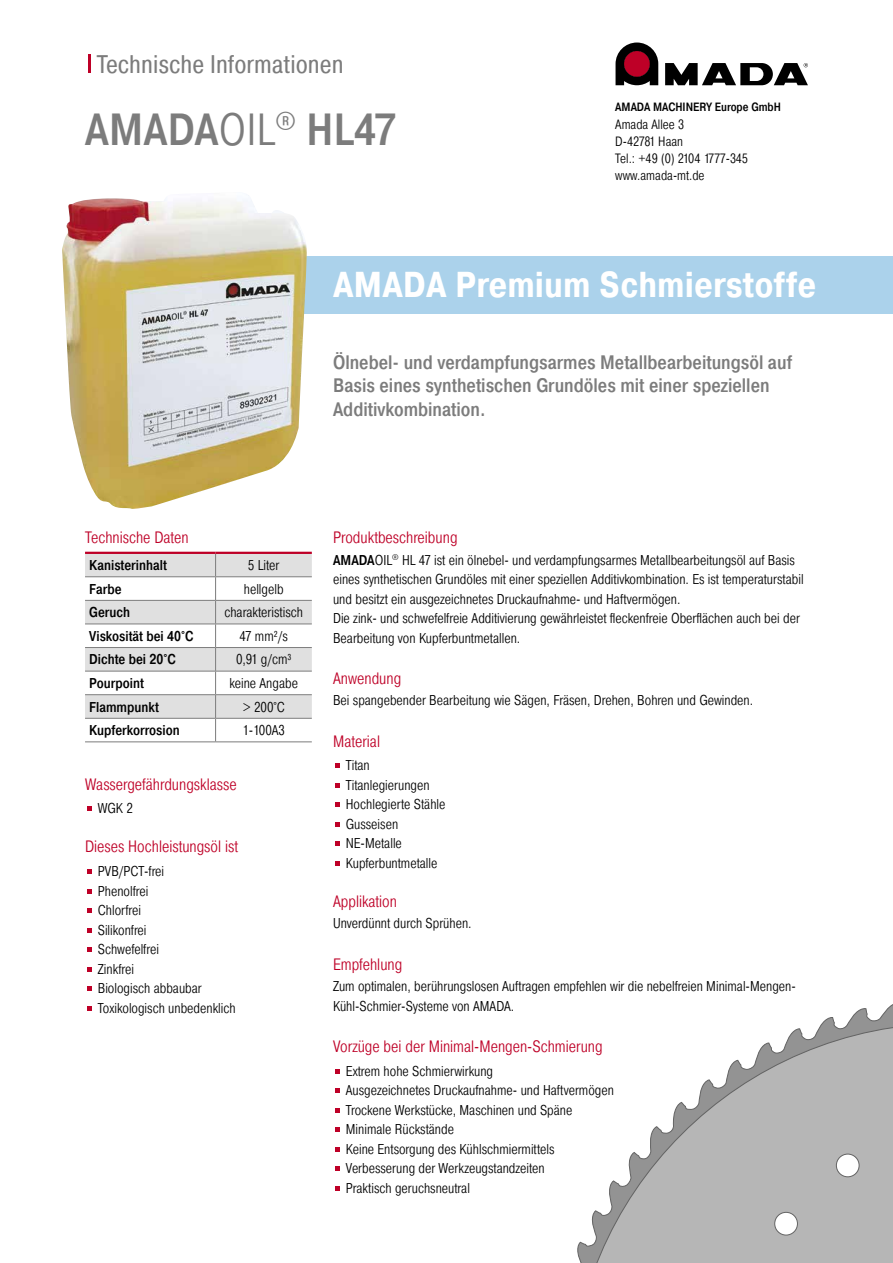
<style>
.page{position:relative;width:893px;height:1263px;background:#fff}
.page>*{position:absolute;margin:0;border:0;box-sizing:border-box;transform-origin:0 0}
.t1{font:500 45px "Pragmatica Cond";letter-spacing:.01em;color:#7c7c7c}
.t2{font:700 36px "Pragmatica Cond";color:#fff}
.t3{font:25.5px "Pragmatica Cond";color:#7c7c7c}
.t4{font:500 19.5px/23.4px "Pragmatica Cond";color:#7c7c7c}
.t5{font:300 16.5px "Pragmatica Cond";color:#be0027}
.t6{font:300 14.25px/19.5px "Pragmatica Cond";color:#000}
.t7{font:500 14.25px "Pragmatica Cond";color:#000}
.t8{font:300 13.5px/17.2px "Pragmatica Cond";color:#000}
.t9{font:500 12px "Pragmatica Cond";color:#000}
.s1{font-weight:300}
.s2{font-weight:500}
</style>
<div class="page">
<div style="left:285px;top:256px;width:608px;height:58px;background:#abd2eb"></div>
<svg style="left:822px;top:1004px;width:71px;height:19px"></svg>
<svg style="left:577px;top:1023px;width:316px;height:240px;fill:#b6b6b6"></svg>
<div style="left:775px;top:1212px;width:22px;height:23px;background:#fff;border-radius:50%"></div>
<div style="left:774px;top:1212px;width:24px;height:23px;border:1px solid #636363;border-radius:50%"></div>
<div style="left:836px;top:1154px;width:23px;height:23px;background:#fff;border-radius:50%"></div>
<div style="left:836px;top:1154px;width:23px;height:23px;border:1px solid #636363;border-radius:50%"></div>
<hr style="left:88px;top:54px;width:3px;height:19px;background:#be0027">
<svg style="left:87px;top:806px;width:4px;height:5px"></svg>
<svg style="left:87px;top:869px;width:4px;height:5px"></svg>
<svg style="left:87px;top:889px;width:4px;height:4px"></svg>
<svg style="left:87px;top:908px;width:4px;height:5px"></svg>
<svg style="left:87px;top:928px;width:4px;height:4px"></svg>
<svg style="left:87px;top:947px;width:4px;height:5px"></svg>
<svg style="left:87px;top:967px;width:4px;height:4px"></svg>
<svg style="left:87px;top:986px;width:4px;height:5px"></svg>
<svg style="left:87px;top:1006px;width:4px;height:4px"></svg>
<hr style="left:85px;top:552px;width:131px;height:2px;background:#be0027">
<hr style="left:216px;top:552px;width:96px;height:2px;background:#be0027">
<svg style="left:85px;top:553px;width:227px;height:188px"></svg>
<hr style="left:85px;top:741px;width:131px;height:1px;background:#7c7c7c">
<hr style="left:216px;top:741px;width:96px;height:1px;background:#7c7c7c">
<hr style="left:85px;top:576px;width:131px;height:1px;background:#7c7c7c">
<hr style="left:216px;top:576px;width:96px;height:1px;background:#7c7c7c">
<hr style="left:85px;top:600px;width:131px;height:1px;background:#7c7c7c">
<hr style="left:216px;top:600px;width:96px;height:1px;background:#7c7c7c">
<svg style="left:335px;top:763px;width:5px;height:5px"></svg>
<svg style="left:335px;top:783px;width:5px;height:5px"></svg>
<svg style="left:335px;top:802px;width:5px;height:5px"></svg>
<svg style="left:335px;top:822px;width:5px;height:5px"></svg>
<svg style="left:335px;top:841px;width:5px;height:5px"></svg>
<svg style="left:335px;top:861px;width:5px;height:5px"></svg>
<svg style="left:335px;top:1069px;width:5px;height:4px"></svg>
<svg style="left:335px;top:1088px;width:5px;height:5px"></svg>
<svg style="left:335px;top:1108px;width:5px;height:4px"></svg>
<svg style="left:335px;top:1127px;width:5px;height:5px"></svg>
<svg style="left:335px;top:1147px;width:5px;height:4px"></svg>
<svg style="left:335px;top:1166px;width:5px;height:5px"></svg>
<svg style="left:335px;top:1186px;width:5px;height:4px"></svg>
<img style="left:62px;top:195px;width:245px;height:314px">
<svg style="left:615px;top:43px;width:43px;height:42px;background:#56202b"></svg>
<svg style="left:665px;top:63px;width:143px;height:22px"></svg>
<h3 class="t3" style="left:97px;top:48px;width:248px">Technische Informationen</h3>
<h1 class="t1" style="left:85px;top:103px;width:312px">AMADA<span class="s1">OIL</span><sup>®</sup> HL47</h1>
<p class="t9" style="left:615px;top:100px;width:167px">AMADA MACHINERY Europe GmbH</p>
<p class="t8" style="left:615px;top:116px;width:134px">Amada Allee 3<br>D-42781 Haan<br>Tel.: +49 (0) 2104 1777-345 www.amada-mt.de</p>
<h2 class="t2" style="left:333px;top:263px;width:485px">AMADA Premium Schmierstoffe</h2>
<h3 class="t4" style="left:333px;top:351px;width:460px">Ölnebel- und verdampfungsarmes Metallbearbeitungsöl auf<br>Basis eines synthetischen Grundöles mit einer speziellen<br>Additivkombination.</h3>
<p class="t5" style="left:85px;top:528px;width:105px">Technische Daten</p>
<p class="t7" style="left:89px;top:557px;width:79px">Kanisterinhalt</p>
<p class="t6" style="left:248px;top:555px;width:33px">5 Liter</p>
<p class="t7" style="left:89px;top:580px;width:34px">Farbe</p>
<p class="t6" style="left:244px;top:579px;width:41px">hellgelb</p>
<p class="t7" style="left:89px;top:604px;width:42px">Geruch</p>
<p class="t6" style="left:224px;top:603px;width:80px">charakteristisch</p>
<p class="t7" style="left:89px;top:627px;width:106px">Viskosität bei 40°C</p>
<p class="t6" style="left:240px;top:626px;width:50px">47 mm²/s</p>
<p class="t7" style="left:89px;top:651px;width:88px">Dichte bei 20°C</p>
<p class="t6" style="left:236px;top:650px;width:57px">0,91 g/cm³</p>
<p class="t7" style="left:89px;top:675px;width:56px">Pourpoint</p>
<p class="t6" style="left:229px;top:673px;width:70px">keine Angabe</p>
<p class="t7" style="left:89px;top:698px;width:71px">Flammpunkt</p>
<p class="t6" style="left:242px;top:697px;width:44px">&gt; 200°C</p>
<p class="t7" style="left:89px;top:722px;width:92px">Kupferkorrosion</p>
<p class="t6" style="left:242px;top:721px;width:44px">1-100A3</p>
<p class="t5" style="left:85px;top:774px;width:153px">Wassergefährdungsklasse</p>
<p class="t6" style="left:98px;top:799px;width:37px">WGK 2</p>
<p class="t5" style="left:85px;top:837px;width:154px">Dieses Hochleistungsöl ist</p>
<p class="t6" style="left:98px;top:862px;width:139px">PVB/PCT-frei<br>Phenolfrei<br>Chlorfrei<br>Silikonfrei<br>Schwefelfrei<br>Zinkfrei<br>Biologisch abbaubar<br>Toxikologisch unbedenklich</p>
<p class="t5" style="left:333px;top:528px;width:126px">Produktbeschreibung</p>
<p class="t6" style="left:333px;top:550px;width:472px"><span class="s2">AMADA</span>OIL<sup>®</sup> HL 47 ist ein ölnebel- und verdampfungsarmes Metallbearbeitungsöl auf Basis eines synthetischen Grundöles mit einer speziellen Additivkombination. Es ist temperaturstabil und besitzt ein ausgezeichnetes Druckaufnahme- und Haftvermögen.<br>Die zink- und schwefelfreie Additivierung gewährleistet fleckenfreie Oberflächen auch bei der Bearbeitung von Kupferbuntmetallen.</p>
<p class="t5" style="left:333px;top:668px;width:70px">Anwendung</p>
<p class="t6" style="left:333px;top:691px;width:422px">Bei spangebender Bearbeitung wie Sägen, Fräsen, Drehen, Bohren und Gewinden.</p>
<p class="t5" style="left:333px;top:731px;width:48px">Material</p>
<p class="t6" style="left:346px;top:756px;width:101px">Titan<br>Titanlegierungen<br>Hochlegierte Stähle<br>Gusseisen<br>NE-Metalle<br>Kupferbuntmetalle</p>
<p class="t5" style="left:333px;top:891px;width:65px">Applikation</p>
<p class="t6" style="left:333px;top:914px;width:140px">Unverdünnt durch Sprühen.</p>
<p class="t5" style="left:333px;top:954px;width:71px">Empfehlung</p>
<p class="t6" style="left:333px;top:977px;width:464px">Zum optimalen, berührungslosen Auftragen empfehlen wir die nebelfreien Minimal-Mengen-<br>Kühl-Schmier-Systeme von AMADA.</p>
<p class="t5" style="left:333px;top:1036px;width:271px">Vorzüge bei der Minimal-Mengen-Schmierung</p>
<p class="t6" style="left:346px;top:1061px;width:270px">Extrem hohe Schmierwirkung<br>Ausgezeichnetes Druckaufnahme- und Haftvermögen Trockene Werkstücke, Maschinen und Späne Minimale Rückstände<br>Keine Entsorgung des Kühlschmiermittels Verbesserung der Werkzeugstandzeiten<br>Praktisch geruchsneutral</p>
</div>
